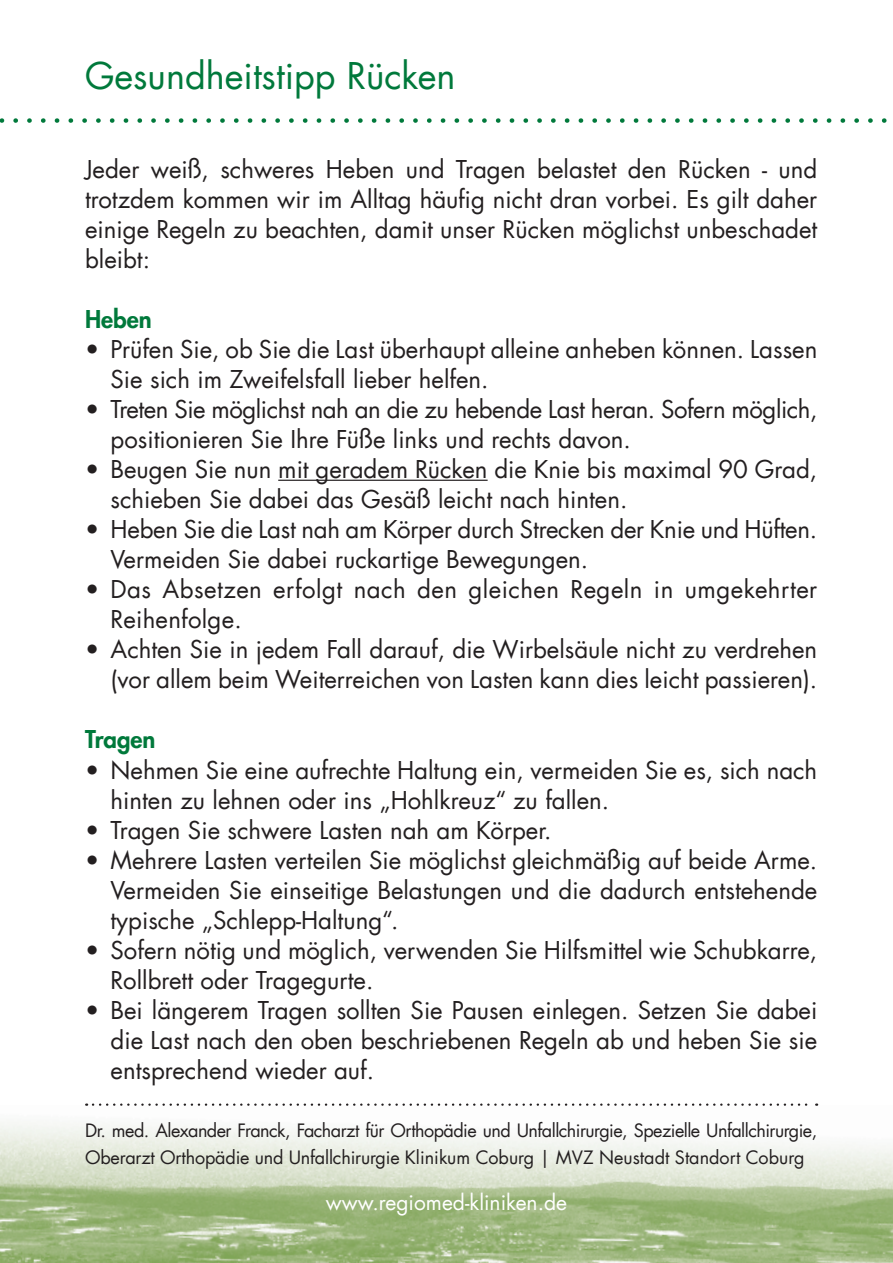
<style>
.page{position:relative;width:893px;height:1263px;background:#fff}
.page>*{position:absolute;margin:0;border:0;box-sizing:border-box;transform-origin:0 0}
.t1{font:36px "Futura Com";color:#00793b}
.t2{font:24px/30px "Futura Com";color:#231f20}
.t3{font:24px/30px "Futura Com";letter-spacing:-.02em;color:#231f20}
.t4{font:24px/30px "Futura Com";letter-spacing:.02em;color:#231f20}
.t5{font:800 24px "Futura Com";color:#00793b}
.t6{font:21px "Futura Com";color:#fff}
.t7{font:18px/27px "Futura Com";letter-spacing:-.03em;color:#231f20}
</style>
<div class="page">
<img style="left:0;top:1122px;width:893px;height:141px">
<svg style="left:0;top:118px;width:887px;height:5px"></svg>
<hr style="left:278px;top:480px;width:210px;height:1px;background:#231f20">
<svg style="left:93px;top:1103px;width:724px;height:3px"></svg>
<h1 class="t1" style="left:85px;top:51px;width:372px">Gesundheitstipp Rücken</h1>
<p class="t2" style="left:85px;top:154px;width:734px;text-align:justify">Jeder weiß, schweres Heben und Tragen belastet den Rücken - und trotzdem kommen wir im Alltag häufig nicht dran vorbei. Es gilt daher einige Regeln zu beachten, damit unser Rücken möglichst unbeschadet bleibt:</p>
<p class="t5" style="left:85px;top:301px;width:68px">Heben</p>
<p class="t2" style="left:111px;top:334px;width:708px;text-indent:-26px">• Prüfen Sie, ob Sie die Last überhaupt alleine anheben können. Lassen<br>Sie sich im Zweifelsfall lieber helfen.</p>
<p class="t3" style="left:111px;top:394px;width:708px;text-indent:-26px">• Treten Sie möglichst nah an die zu hebende Last heran. Sofern möglich, positionieren Sie Ihre Füße links und rechts davon.</p>
<p class="t2" style="left:111px;top:454px;width:708px;text-indent:-26px">• Beugen Sie nun mit geradem Rücken die Knie bis maximal 90 Grad, schieben Sie dabei das Gesäß leicht nach hinten.</p>
<p class="t2" style="left:111px;top:514px;width:708px;text-indent:-26px">• Heben Sie die Last nah am Körper durch Strecken der Knie und Hüften.<br>Vermeiden Sie dabei ruckartige Bewegungen.</p>
<p class="t4" style="left:111px;top:574px;width:708px;text-indent:-26px">• Das Absetzen erfolgt nach den gleichen Regeln in umgekehrter<br>Reihenfolge.</p>
<p class="t2" style="left:85px;top:634px;width:734px;text-align:right">• Achten Sie in jedem Fall darauf, die Wirbelsäule nicht zu verdrehen (vor allem beim Weiterreichen von Lasten kann dies leicht passieren).</p>
<p class="t5" style="left:85px;top:721px;width:72px">Tragen</p>
<p class="t2" style="left:111px;top:754px;width:708px;text-indent:-26px">• Nehmen Sie eine aufrechte Haltung ein, vermeiden Sie es, sich nach hinten zu lehnen oder ins „Hohlkreuz“ zu fallen.</p>
<p class="t2" style="left:85px;top:814px;width:468px">• Tragen Sie schwere Lasten nah am Körper.</p>
<p class="t2" style="left:111px;top:844px;width:708px;text-align:justify;text-indent:-26px">• Mehrere Lasten verteilen Sie möglichst gleichmäßig auf beide Arme.<br>Vermeiden Sie einseitige Belastungen und die dadurch entstehende typische „Schlepp-Haltung“.</p>
<p class="t2" style="left:111px;top:934px;width:708px;text-indent:-26px">• Sofern nötig und möglich, verwenden Sie Hilfsmittel wie Schubkarre,<br>Rollbrett oder Tragegurte.</p>
<p class="t2" style="left:111px;top:994px;width:708px;text-align:justify;text-indent:-26px">• Bei längerem Tragen sollten Sie Pausen einlegen. Setzen Sie dabei die Last nach den oben beschriebenen Regeln ab und heben Sie sie entsprechend wieder auf.</p>
<p class="t7" style="left:85px;top:1116px;width:734px">Dr. med. Alexander Franck, Facharzt für Orthopädie und Unfallchirurgie, Spezielle Unfallchirurgie,<br>Oberarzt Orthopädie und Unfallchirurgie Klinikum Coburg | MVZ Neustadt Standort Coburg</p>
<p class="t6" style="left:326px;top:1188px;width:243px">www.regiomed-kliniken.de</p>
</div>
